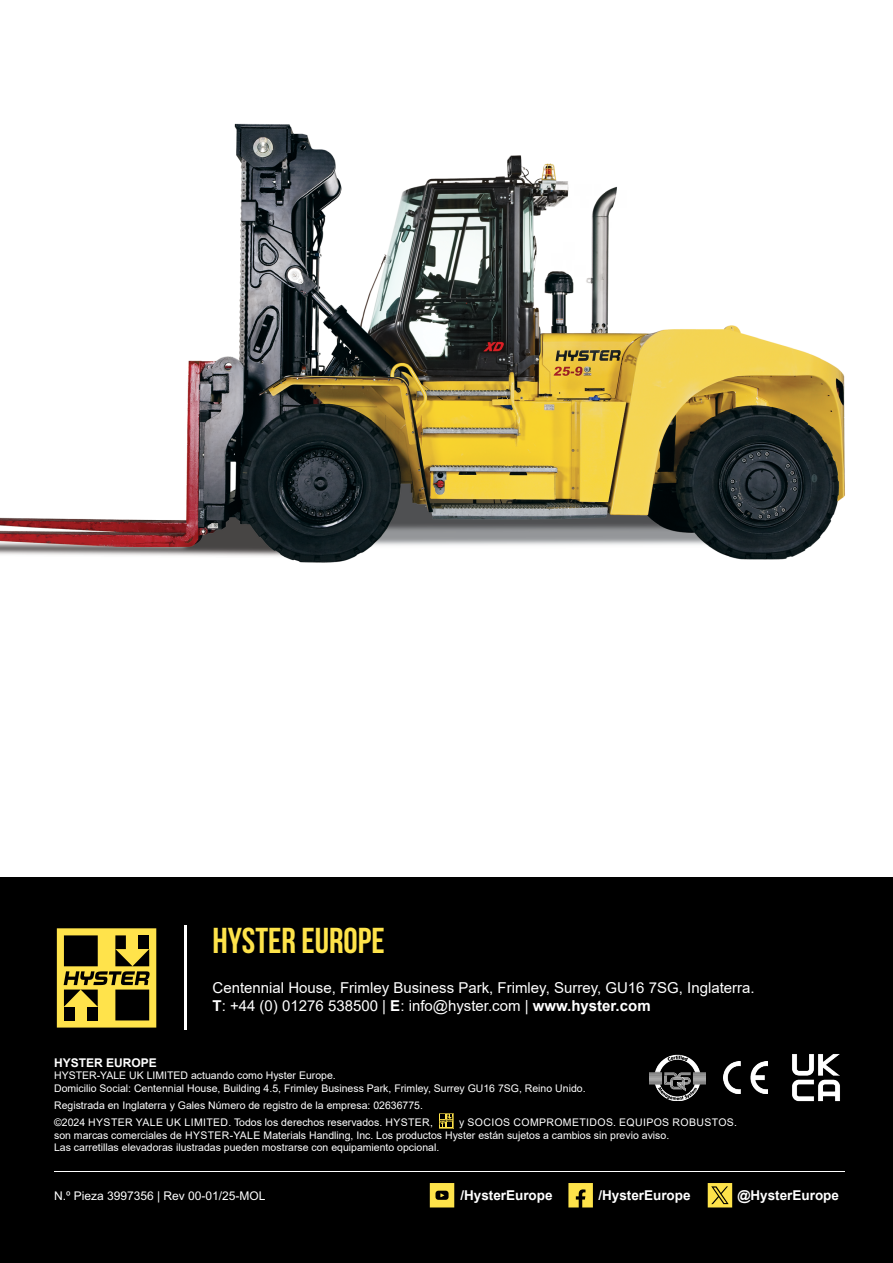
<style>
.page{position:relative;width:893px;height:1263px;background:#fff}
.page>*{position:absolute;margin:0;border:0;box-sizing:border-box;transform-origin:0 0}
.t1{font:700 36px "Bebas Neue";color:#fee34a}
.t2{font:15px/18px "Arial";color:#fff}
.t3{font:700 13.5px "Arial";color:#fff}
.t4{font:12px "Arial MT Std";color:#fff}
.t5{font:700 12px "Arial";color:#fff}
.t6{font:10.5px/12.6px "Arial";color:#fff}
.s1{font-weight:700}
</style>
<div class="page">
<img style="left:0;top:123px;width:845px;height:440px">
<div style="left:0;top:878px;width:893px;height:385px;background:#000"></div>
<svg style="left:568px;top:1183px;width:25px;height:24px"></svg>
<svg style="left:430px;top:1183px;width:24px;height:24px"></svg>
<img style="left:649px;top:1054px;width:56px;height:47px">
<img style="left:724px;top:1062px;width:44px;height:31px">
<img style="left:792px;top:1054px;width:48px;height:48px">
<svg style="left:439px;top:1113px;width:15px;height:15px"></svg>
<svg style="left:56px;top:928px;width:101px;height:100px"></svg>
<div style="left:64px;top:935px;width:34px;height:31px;background:#000"></div>
<hr style="left:185px;top:926px;width:2px;height:104px;background:#fff">
<hr style="left:54px;top:1171px;width:791px;height:1px;background:#fff">
<svg style="left:708px;top:1183px;width:24px;height:24px"></svg>
<h1 class="t1" style="left:213px;top:920px;width:174px">HYSTER EUROPE</h1>
<h2 class="t2" style="left:213px;top:979px;width:544px">Centennial House, Frimley Business Park, Frimley, Surrey, GU16 7SG, Inglaterra.<br><span class="s1">T</span>: +44 (0) 01276 538500 | <span class="s1">E</span>: info@hyster.com | <span class="s1">www.hyster.com</span></h2>
<p class="t5" style="left:54px;top:1054px;width:104px">HYSTER EUROPE</p>
<p class="t6" style="left:54px;top:1069px;width:533px">HYSTER-YALE UK LIMITED actuando como Hyster Europe.<br>Domicilio Social: Centennial House, Building 4.5, Frimley Business Park, Frimley, Surrey GU16 7SG, Reino Unido.</p>
<p class="t6" style="left:54px;top:1097px;width:380px;line-height:17.1px">Registrada en Inglaterra y Gales Número de registro de la empresa: 02636775. ©2024 HYSTER YALE UK LIMITED. Todos los derechos reservados. HYSTER,</p>
<p class="t6" style="left:54px;top:1116px;width:684px;text-indent:405px">y SOCIOS COMPROMETIDOS. EQUIPOS ROBUSTOS. son marcas comerciales de HYSTER-YALE Materials Handling, Inc. Los productos Hyster están sujetos a cambios sin previo aviso.<br>Las carretillas elevadoras ilustradas pueden mostrarse con equipamiento opcional.</p>
<p class="t4" style="left:54px;top:1189px;width:213px">N.º Pieza 3997356 | Rev 00-01/25-MOL</p>
<p class="t3" style="left:460px;top:1186px;width:94px">/HysterEurope</p>
<p class="t3" style="left:598px;top:1186px;width:94px">/HysterEurope</p>
<p class="t3" style="left:737px;top:1186px;width:103px">@HysterEurope</p>
</div>
